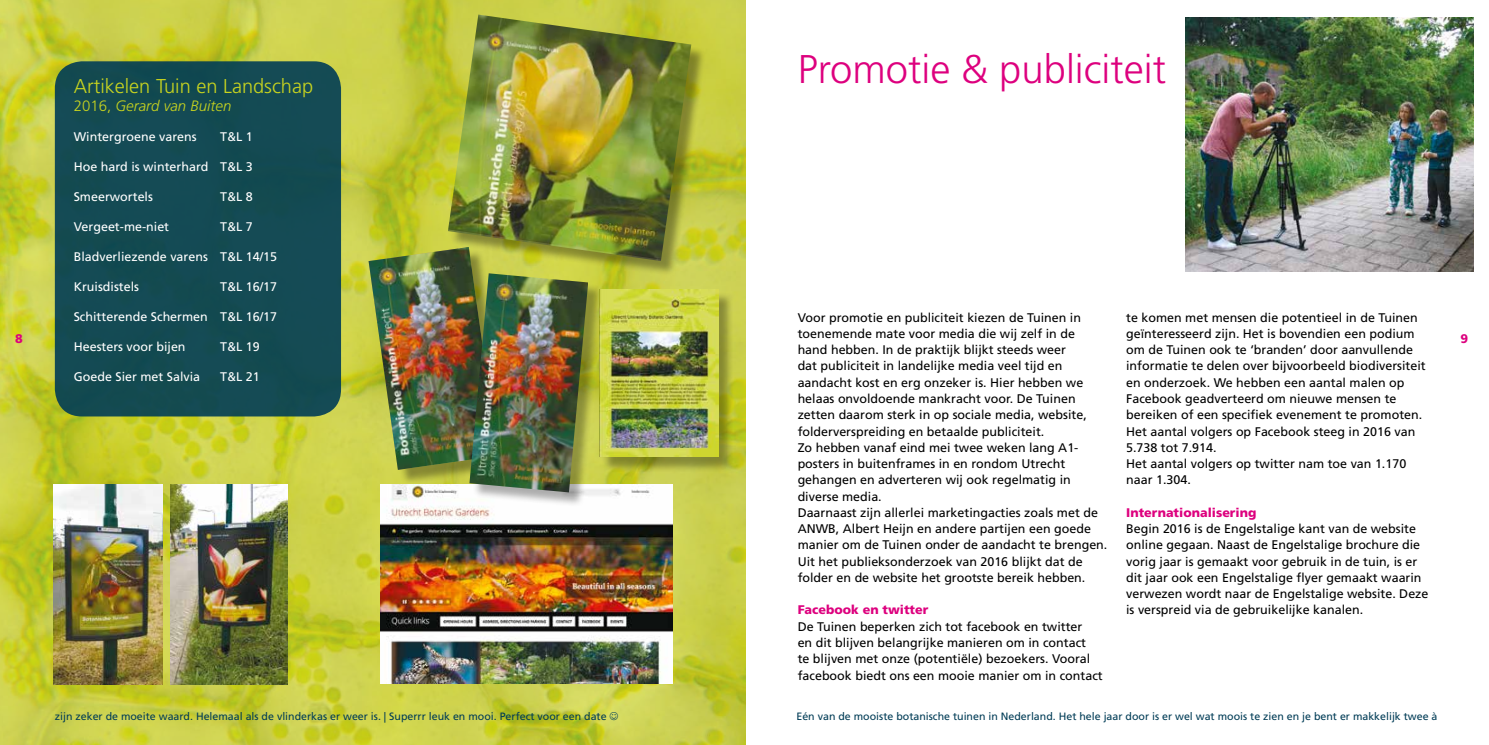
<style>
.page{position:relative;width:1489px;height:745px;background:#fff}
.page>*{position:absolute;margin:0;border:0;box-sizing:border-box;transform-origin:0 0}
.t1{font:300 40px "Frutiger LT Std";color:#dd007e}
.t2{font:300 20px "Frutiger LT Std";color:#c8d41f}
.t3{font:italic 300 15px "Frutiger LT Std";color:#c8d41f}
.t4{font:12.5px/16.2px "Frutiger LT Std";color:#000}
.t5{font:12.5px "Frutiger LT Std";color:#fff}
.t6{font:900 12.5px "Frutiger LT Std";color:#dd007e}
.t7{font:10.62px "Frutiger LT Std";color:#003c56}
.s1{font-style:normal}
</style>
<div class="page">
<img style="left:0;top:0;width:745px;height:744px">
<div style="left:55px;top:61px;width:286px;height:355px;background:#144a54;border-radius:27px"></div>
<img style="left:1185px;top:18px;width:287px;height:253px">
<img style="left:171px;top:484px;width:116px;height:200px">
<img style="left:53px;top:484px;width:109px;height:200px">
<div style="left:450px;top:17px;width:256px;height:259px;background:#000;opacity:.36"></div>
<img style="left:448px;top:15px;width:243px;height:246px">
<div style="left:371px;top:249px;width:142px;height:235px;background:#000;opacity:.36"></div>
<img style="left:368px;top:247px;width:130px;height:222px">
<img style="left:380px;top:484px;width:292px;height:199px">
<div style="left:472px;top:275px;width:131px;height:232px;background:#000;opacity:.32"></div>
<img style="left:469px;top:273px;width:119px;height:219px">
<div style="left:601px;top:291px;width:132px;height:181px;background:#000;opacity:.33"></div>
<img style="left:599px;top:289px;width:119px;height:167px">
<svg style="left:610px;top:711px;width:19px;height:9px"></svg>
<p class="t6" style="left:15px;top:331px;width:9px">8</p>
<h2 class="t2" style="left:74px;top:74px;width:241px">Artikelen Tuin en Landschap</h2>
<p class="t3" style="left:74px;top:97px;width:159px"><span class="s1">2016,</span> Gerard van Buiten</p>
<p class="t5" style="left:74px;top:129px;width:124px">Wintergroene varens</p>
<p class="t5" style="left:220px;top:129px;width:34px">T&amp;L 1</p>
<p class="t5" style="left:74px;top:159px;width:180px">Hoe hard is winterhard T&amp;L 3</p>
<p class="t5" style="left:74px;top:189px;width:81px">Smeerwortels</p>
<p class="t5" style="left:220px;top:189px;width:34px">T&amp;L 8</p>
<p class="t5" style="left:74px;top:219px;width:97px">Vergeet-me-niet</p>
<p class="t5" style="left:220px;top:219px;width:34px">T&amp;L 7</p>
<p class="t5" style="left:74px;top:249px;width:205px">Bladverliezende varens T&amp;L 14/15</p>
<p class="t5" style="left:74px;top:279px;width:67px">Kruisdistels</p>
<p class="t5" style="left:220px;top:279px;width:58px">T&amp;L 16/17</p>
<p class="t5" style="left:74px;top:309px;width:205px">Schitterende Schermen T&amp;L 16/17</p>
<p class="t5" style="left:74px;top:339px;width:113px">Heesters voor bijen</p>
<p class="t5" style="left:220px;top:339px;width:41px">T&amp;L 19</p>
<p class="t5" style="left:74px;top:369px;width:128px">Goede Sier met Salvia</p>
<p class="t5" style="left:220px;top:369px;width:41px">T&amp;L 21</p>
<h1 class="t1" style="left:797px;top:47px;width:370px">Promotie &amp; publiciteit</h1>
<p class="t4" style="left:797px;top:309px;width:311px">Voor promotie en publiciteit kiezen de Tuinen in toenemende mate voor media die wij zelf in de hand hebben. In de praktijk blijkt steeds weer<br>dat publiciteit in landelijke media veel tijd en aandacht kost en erg onzeker is. Hier hebben we helaas onvoldoende mankracht voor. De Tuinen zetten daarom sterk in op sociale media, website, folderverspreiding en betaalde publiciteit.<br>Zo hebben vanaf eind mei twee weken lang A1- posters in buitenframes in en rondom Utrecht gehangen en adverteren wij ook regelmatig in diverse media.<br>Daarnaast zijn allerlei marketingacties zoals met de ANWB, Albert Heijn en andere partijen een goede manier om de Tuinen onder de aandacht te brengen.<br>Uit het publieksonderzoek van 2016 blijkt dat de folder en de website het grootste bereik hebben.</p>
<p class="t6" style="left:797px;top:602px;width:132px">Facebook en twitter</p>
<p class="t4" style="left:797px;top:618px;width:306px">De Tuinen beperken zich tot facebook en twitter<br>en dit blijven belangrijke manieren om in contact<br>te blijven met onze (potentiële) bezoekers. Vooral facebook biedt ons een mooie manier om in contact</p>
<p class="t4" style="left:1126px;top:309px;width:301px">te komen met mensen die potentieel in de Tuinen geïnteresseerd zijn. Het is bovendien een podium om de Tuinen ook te ‘branden’ door aanvullende informatie te delen over bijvoorbeeld biodiversiteit en onderzoek. We hebben een aantal malen op Facebook geadverteerd om nieuwe mensen te bereiken of een specifiek evenement te promoten.<br>Het aantal volgers op Facebook steeg in 2016 van 5.738 tot 7.914.<br>Het aantal volgers op twitter nam toe van 1.170 naar 1.304.</p>
<p class="t6" style="left:1126px;top:504px;width:132px">Internationalisering</p>
<p class="t4" style="left:1126px;top:520px;width:304px">Begin 2016 is de Engelstalige kant van de website online gegaan. Naast de Engelstalige brochure die vorig jaar is gemaakt voor gebruik in de tuin, is er dit jaar ook een Engelstalige flyer gemaakt waarin verwezen wordt naar de Engelstalige website. Deze is verspreid via de gebruikelijke kanalen.</p>
<p class="t7" style="left:55px;top:710px;width:553px">zijn zeker de moeite waard. Helemaal als de vlinderkas er weer is. | Superrr leuk en mooi. Perfect voor een date</p>
<p class="t7" style="left:796px;top:710px;width:642px">Eén van de mooiste botanische tuinen in Nederland. Het hele jaar door is er wel wat moois te zien en je bent er makkelijk twee à</p>
<p class="t6" style="left:1460px;top:331px;width:9px">9</p>
</div>
